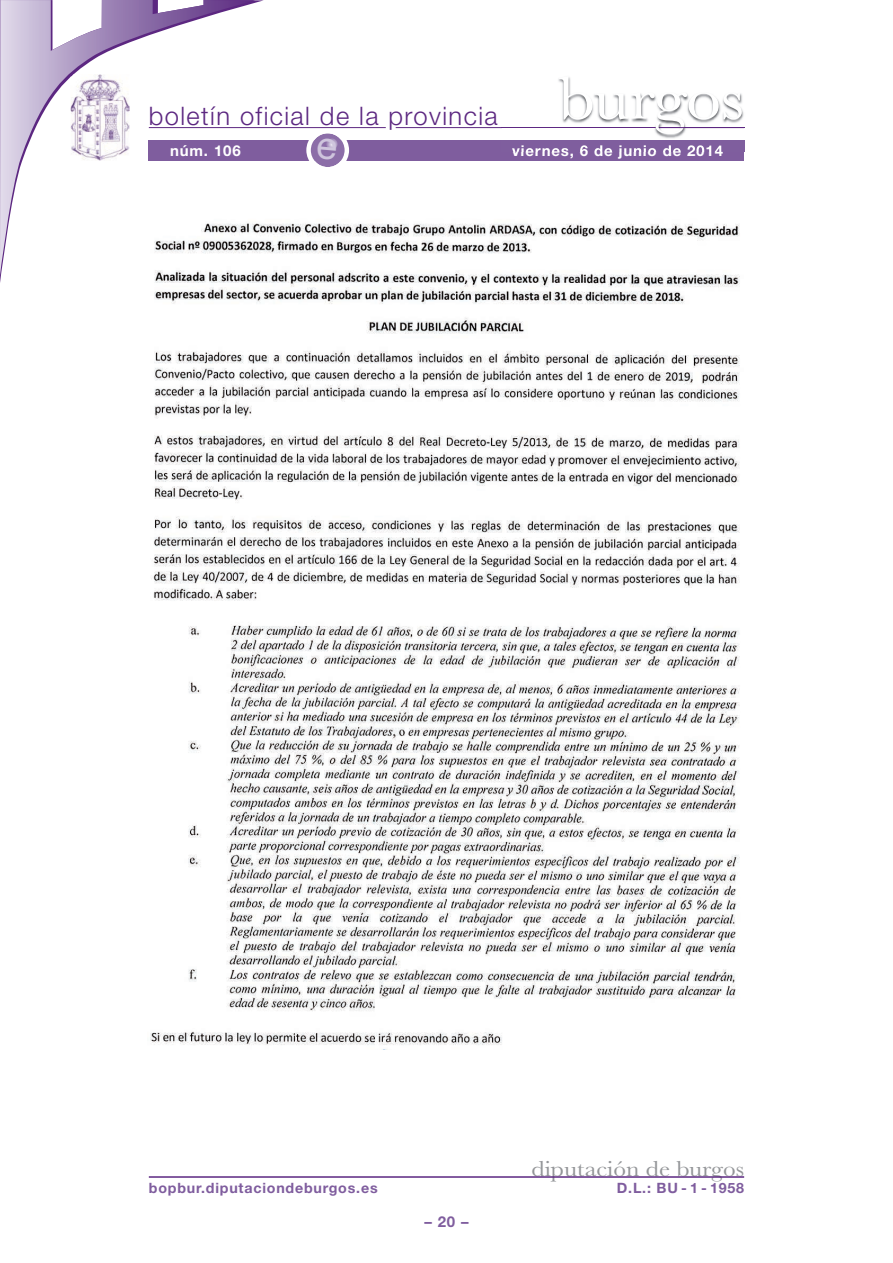
<style>
.page{position:relative;width:893px;height:1263px;background:#fff}
.page>*{position:absolute;margin:0;border:0;box-sizing:border-box;transform-origin:0 0}
.t1{font:63px "Baskerville";letter-spacing:-.01em;color:#fff;scale:1.12 1}
.t2{font:300 25.5px "Helvetica Neue";letter-spacing:.055em;color:#5c2781}
.t3{font:22.5px "Baskerville";color:#939598;scale:1.12 1}
.t4{font:700 15px "Helvetica Neue";letter-spacing:.055em;color:#fff}
.t5{font:700 15px "Helvetica Neue";color:#7f5d9e}
.t6{font:700 14.25px "Helvetica Neue";letter-spacing:.055em;color:#7f5d9e}
</style>
<div class="page">
<hr style="left:396px;top:127px;width:348px;height:1px;background:#5c2781">
<hr style="left:149px;top:127px;width:237px;height:1px;background:#5c2781">
<svg style="left:0;top:0;width:255px;height:275px"></svg>
<div style="left:149px;top:140px;width:595px;height:20px;background:#7f5d9e"></div>
<hr style="left:149px;top:1176px;width:595px;height:2px;background:#5c2781">
<img style="left:558px;top:76px;width:187px;height:75px">
<img style="left:558px;top:127px;width:101px;height:1px">
<img style="left:558px;top:140px;width:186px;height:11px">
<img style="left:512px;top:145px;width:72px;height:6px">
<hr style="left:659px;top:127px;width:85px;height:1px;background:#5c2781">
<img style="left:71px;top:74px;width:59px;height:87px">
<img style="left:148px;top:213px;width:592px;height:837px">
<svg style="left:306px;top:133px;width:43px;height:34px"></svg>
<h2 class="t2" style="left:149px;top:100px;width:350px">boletín oficial de la provincia</h2>
<h1 class="t1" style="left:558px;top:60px;width:168px">burgos</h1>
<p class="t4" style="left:170px;top:141px;width:72px">núm. 106</p>
<p class="t4" style="left:512px;top:141px;width:213px">viernes, 6 de junio de 2014</p>
<h3 class="t3" style="left:531px;top:1155px;width:191px">diputación de burgos</h3>
<p class="t6" style="left:149px;top:1179px;width:230px">bopbur.diputaciondeburgos.es</p>
<p class="t6" style="left:617px;top:1179px;width:129px">D.L.: BU - 1 - 1958</p>
<p class="t5" style="left:424px;top:1212px;width:46px">–20–</p>
</div>
